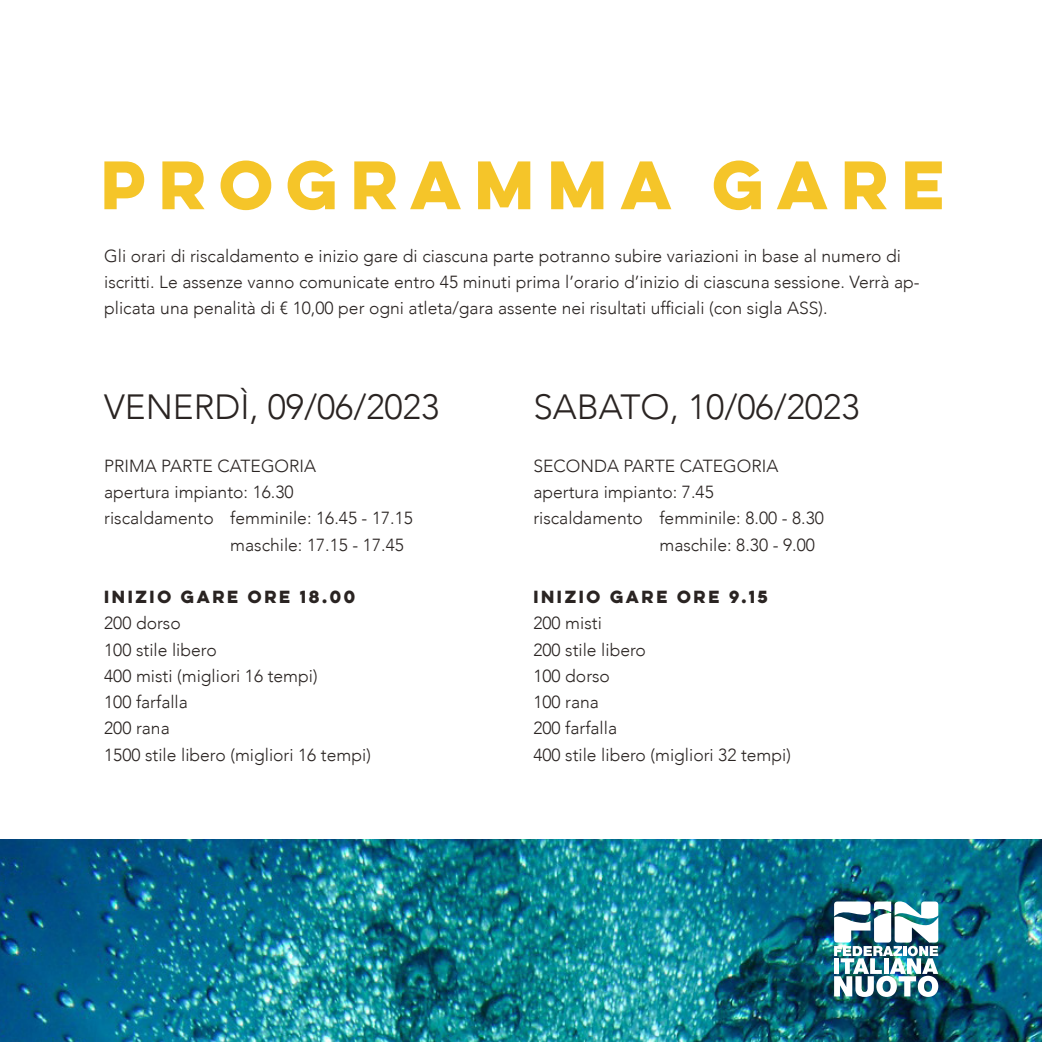
<style>
.page{position:relative;width:1042px;height:1042px;background:#fff}
.page>*{position:absolute;margin:0;border:0;box-sizing:border-box;transform-origin:0 0}
.t1{font:700 61.25px "Lulo Clean One";letter-spacing:-.01em;color:#f5c529}
.t2{font:300 35px "Avenir";color:#2a2422}
.t3{font:300 17.5px/26.2px "Avenir";color:#2a2422}
.t4{font:700 15.75px "Lulo Clean One";letter-spacing:-.06em;color:#2a2422}
</style>
<div class="page">
<img style="left:0;top:839px;width:1042px;height:203px">
<img style="left:834px;top:900px;width:104px;height:97px">
<h1 class="t1" style="left:101px;top:137px;width:859px">PROGRAMMA GARE</h1>
<p class="t3" style="left:104px;top:243px;width:817px">Gli orari di riscaldamento e inizio gare di ciascuna parte potranno subire variazioni in base al numero di iscritti. Le assenze vanno comunicate entro 45 minuti prima l’orario d’inizio di ciascuna sessione. Verrà ap&shy;plicata una penalità di € 10,00 per ogni atleta/gara assente nei risultati ufficiali (con sigla ASS).</p>
<h2 class="t2" style="left:104px;top:386px;width:336px">VENERDÌ, 09/06/2023</h2>
<p class="t3" style="left:104px;top:453px;width:213px">PRIMA PARTE CATEGORIA</p>
<p class="t3" style="left:104px;top:479px;width:191px">apertura impianto: 16.30</p>
<p class="t3" style="left:104px;top:505px;width:310px">riscaldamento femminile: 16.45 - 17.15</p>
<p class="t3" style="left:230px;top:531px;width:175px">maschile: 17.15 - 17.45</p>
<p class="t4" style="left:104px;top:584px;width:256px">INIZIO GARE ORE 18.00</p>
<p class="t3" style="left:104px;top:610px;width:268px">200 dorso<br>100 stile libero<br>400 misti (migliori 16 tempi)<br>100 farfalla<br>200 rana<br>1500 stile libero (migliori 16 tempi)</p>
<h2 class="t2" style="left:533px;top:386px;width:328px">SABATO, 10/06/2023</h2>
<p class="t3" style="left:533px;top:453px;width:246px">SECONDA PARTE CATEGORIA</p>
<p class="t3" style="left:533px;top:479px;width:182px">apertura impianto: 7.45</p>
<p class="t3" style="left:533px;top:505px;width:292px">riscaldamento femminile: 8.00 - 8.30</p>
<p class="t3" style="left:659px;top:531px;width:157px">maschile: 8.30 - 9.00</p>
<p class="t4" style="left:533px;top:584px;width:239px">INIZIO GARE ORE 9.15</p>
<p class="t3" style="left:533px;top:610px;width:259px">200 misti<br>200 stile libero<br>100 dorso<br>100 rana<br>200 farfalla<br>400 stile libero (migliori 32 tempi)</p>
</div>
